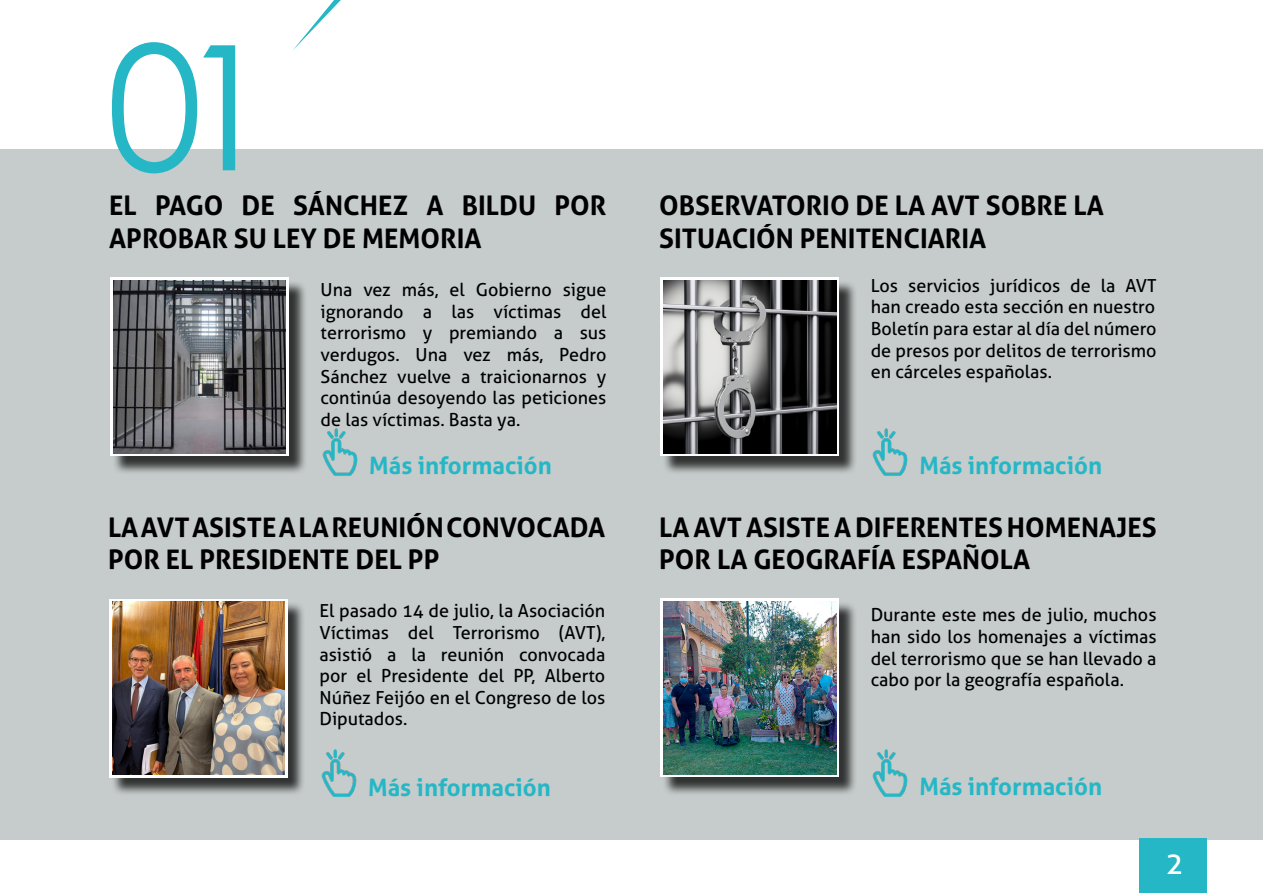
<style>
.page{position:relative;width:1263px;height:893px;background:#fff}
.page>*{position:absolute;margin:0;border:0;box-sizing:border-box;transform-origin:0 0}
.t1{font:174px "Century Gothic";color:#25b7c6}
.t2{font:30px "Aller";color:#fff}
.t3{font:700 27px/32.4px "Aller";color:#000}
.t4{font:700 24px "Aller";color:#25b7c6}
.t5{font:18px/21.6px "Aller";color:#000;text-align:justify}
</style>
<div class="page">
<div style="left:0;top:150px;width:1263px;height:690px;background:#c5cccb"></div>
<div style="left:1139px;top:839px;width:68px;height:54px;background:#25b7c6"></div>
<svg style="left:293px;top:0;width:48px;height:50px"></svg>
<div style="left:112px;top:280px;width:195px;height:195px;background:#000;opacity:.75"></div>
<svg style="left:110px;top:277px;width:178px;height:179px;background:#e8e8e9"></svg>
<img style="left:322px;top:428px;width:36px;height:48px">
<img style="left:113px;top:281px;width:173px;height:172px">
<div style="left:662px;top:280px;width:195px;height:195px;background:#000;opacity:.75"></div>
<svg style="left:660px;top:277px;width:178px;height:179px;background:#cacaca"></svg>
<img style="left:872px;top:428px;width:36px;height:48px">
<img style="left:663px;top:281px;width:173px;height:172px">
<div style="left:662px;top:601px;width:195px;height:195px;background:#000;opacity:.75"></div>
<svg style="left:660px;top:599px;width:178px;height:178px;background:#dae0e0"></svg>
<img style="left:872px;top:749px;width:36px;height:48px">
<img style="left:663px;top:602px;width:173px;height:172px">
<div style="left:111px;top:601px;width:195px;height:195px;background:#000;opacity:.75"></div>
<svg style="left:109px;top:599px;width:178px;height:178px;background:#ece6e1"></svg>
<img style="left:321px;top:749px;width:36px;height:48px">
<img style="left:112px;top:602px;width:173px;height:172px">
<h1 class="t1" style="left:106px;top:-14px;width:170px">01</h1>
<h3 class="t3" style="left:109px;top:189px;width:499px">EL PAGO DE SÁNCHEZ A BILDU POR<br>APROBAR SU LEY DE MEMORIA</h3>
<p class="t5" style="left:321px;top:279px;width:287px">Una vez más, el Gobierno sigue ignorando a las víctimas del terrorismo y premiando a sus verdugos. Una vez más, Pedro Sánchez vuelve a traicionarnos y continúa desoyendo las peticiones de las víctimas. Basta ya.</p>
<h3 class="t4" style="left:369px;top:451px;width:184px">Más información</h3>
<h3 class="t3" style="left:108px;top:511px;width:499px">LA AVT ASISTE A LA REUNIÓN CONVOCADA<br>POR EL PRESIDENTE DEL PP</h3>
<p class="t5" style="left:319px;top:600px;width:287px">El pasado 14 de julio, la Asociación Víctimas del Terrorismo (AVT), asistió a la reunión convocada por el Presidente del PP, Alberto Núñez Feijóo en el Congreso de los Diputados.</p>
<h3 class="t4" style="left:368px;top:772px;width:184px">Más información</h3>
<h3 class="t3" style="left:659px;top:189px;width:446px">OBSERVATORIO DE LA AVT SOBRE LA<br>SITUACIÓN PENITENCIARIA</h3>
<p class="t5" style="left:871px;top:275px;width:287px">Los servicios jurídicos de la AVT han creado esta sección en nuestro Boletín para estar al día del número de presos por delitos de terrorismo en cárceles españolas.</p>
<h3 class="t4" style="left:919px;top:451px;width:184px">Más información</h3>
<h3 class="t3" style="left:659px;top:511px;width:499px">LA AVT ASISTE A DIFERENTES HOMENAJES<br>POR LA GEOGRAFÍA ESPAÑOLA</h3>
<p class="t5" style="left:871px;top:604px;width:287px">Durante este mes de julio, muchos han sido los homenajes a víctimas del terrorismo que se han llevado a cabo por la geografía española.</p>
<h3 class="t4" style="left:919px;top:772px;width:184px">Más información</h3>
<h2 class="t2" style="left:1166px;top:846px;width:19px">2</h2>
</div>
